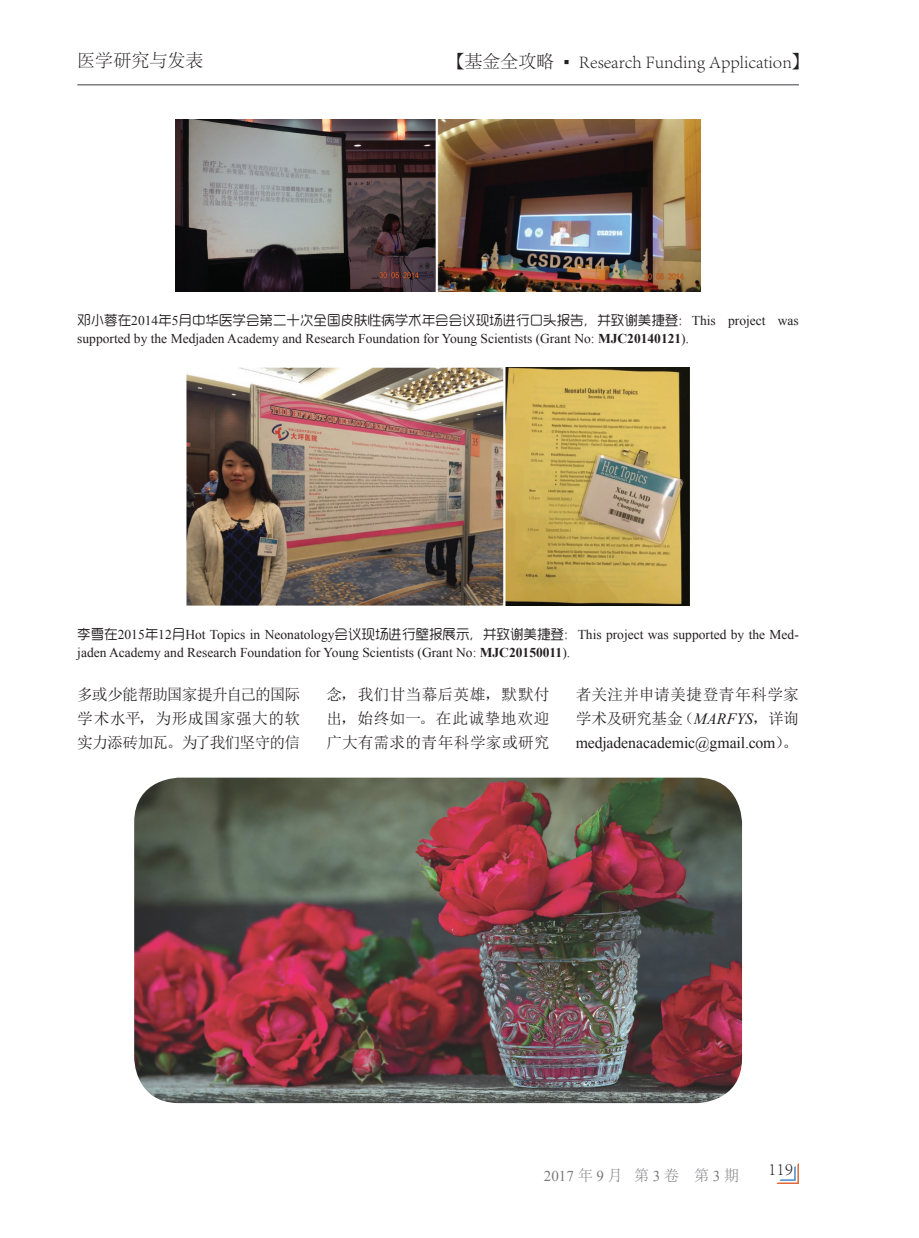
<style>
.page{position:relative;width:919px;height:1238px;background:#fff}
.page>*{position:absolute;margin:0;border:0;box-sizing:border-box;transform-origin:0 0}
.t1{font:300 18px "Adobe Song Std";color:#231f20}
.t2{font:15.75px/24px "N Sim Sun";color:#231f20;text-align:justify}
.t3{font:15.75px "Times New Roman";color:#231f20}
.t4{font:15px "Times New Roman";color:#7c7c80}
.t5{font:13.5px/18px "Times New Roman";color:#231f20}
.t6{font:13.5px "MF Yue Hei Noncommercial";color:#231f20}
.s1{font-family:"Adobe Fangsong Std";font-weight:400}
.s2{font-family:"Arial Narrow";font-weight:400}
.s3{font-family:"Times New Roman"}
.s4{font-weight:700}
.s5{font-family:"MF Yue Hei Noncommercial"}
.s6{font-family:"Times New Roman";font-style:italic}
.s7{font-family:"N Sim Sun"}
.s8{font-family:"Adobe Song Std";font-weight:300}
</style>
<div class="page">
<hr style="left:77px;top:84px;width:721px;height:1px;background:#7c7c80">
<svg style="left:777px;top:1164px;width:21px;height:19px"></svg>
<img style="left:176px;top:119px;width:524px;height:173px">
<img style="left:187px;top:368px;width:502px;height:238px">
<img style="left:134px;top:777px;width:608px;height:326px">
<h1 class="t1" style="left:77px;top:51px;width:127px">医学研究与发表</h1>
<h1 class="t1" style="left:446px;top:51px;width:365px"><span class="s1">【</span>基金全攻略 <span class="s2">▪</span> Research Funding Application<span class="s1">】</span></h1>
<p class="t6" style="left:77px;top:312px;width:723px">邓小蓉在<span class="s3">2014</span>年<span class="s3">5</span>月中华医学会第二十次全国皮肤性病学术年会会议现场进行口头报告，并致谢美捷登：<span class="s3">This project was</span></p>
<p class="t5" style="left:77px;top:329px;width:613px">supported by the Medjaden Academy and Research Foundation for Young Scientists (Grant No: <span class="s4">MJC20140121</span>)<span class="s5">.</span></p>
<p class="t5" style="left:77px;top:625px;width:723px"><span class="s5">李雪在</span>2015<span class="s5">年</span>12<span class="s5">月</span>Hot Topics in Neonatology<span class="s5">会议现场进行壁报展示，并致谢美捷登：</span>This project was supported by the Med&shy;jaden Academy and Research Foundation for Young Scientists (Grant No: <span class="s4">MJC20150011</span>).</p>
<p class="t2" style="left:77px;top:682px;width:224px">多或少能帮助国家提升自己的国际学术水平，为形成国家强大的软实力添砖加瓦。为了我们坚守的信</p>
<p class="t2" style="left:326px;top:682px;width:224px">念，我们甘当幕后英雄，默默付出，始终如一。在此诚挚地欢迎广大有需求的青年科学家或研究</p>
<p class="t2" style="left:576px;top:682px;width:224px">者关注并申请美捷登青年科学家学术及研究基金（<span class="s6">MARFYS</span>，详询</p>
<p class="t3" style="left:576px;top:732px;width:224px">medjadenacademic@gmail.com<span class="s7">）。</span></p>
<p class="t4" style="left:544px;top:1165px;width:196px">2017<span class="s8">年</span>9<span class="s8">月 第</span>3<span class="s8">卷 第</span>3<span class="s8">期</span></p>
<h1 class="t1" style="left:768px;top:1158px;width:26px">119</h1>
</div>
